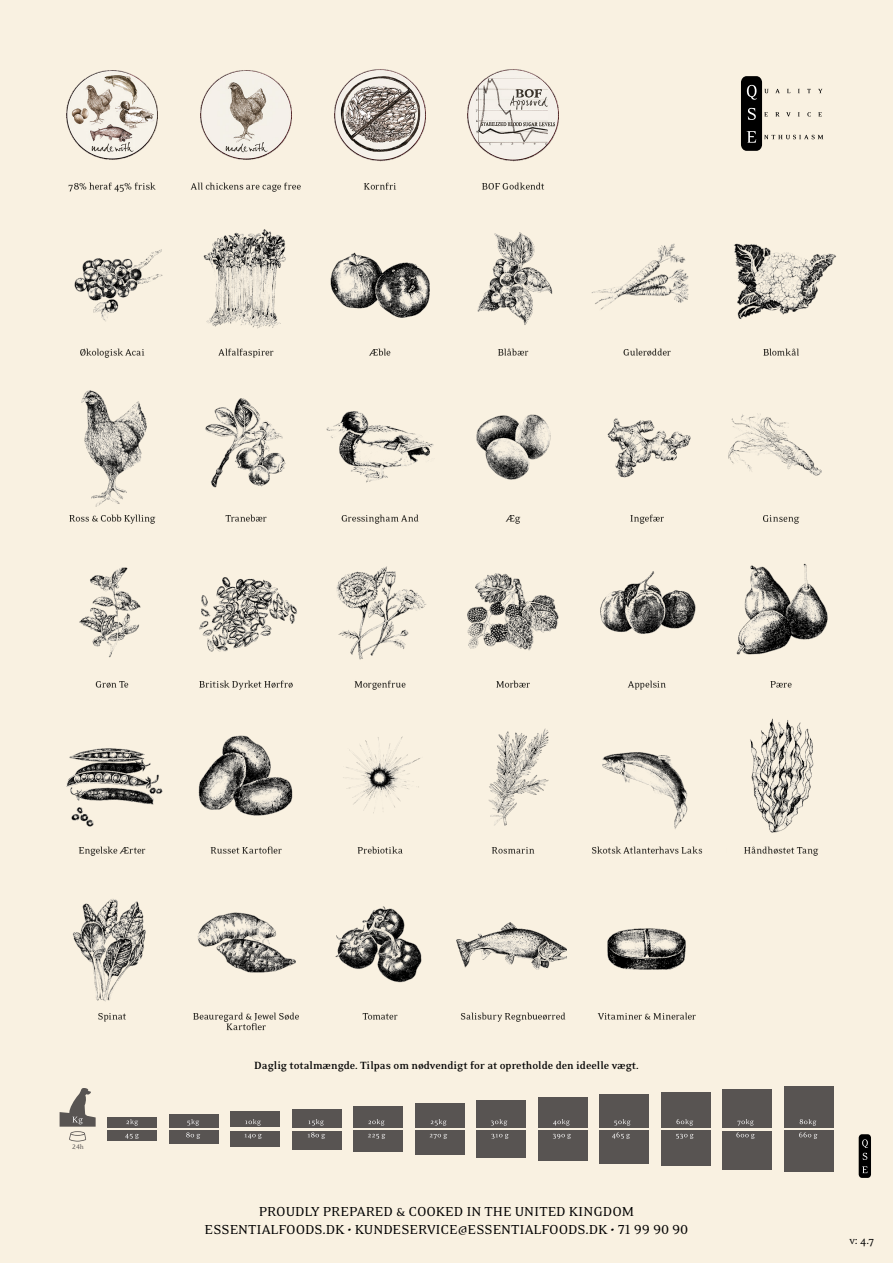
<style>
.page{position:relative;width:893px;height:1263px;background:#f9f1e1}
.page>*{position:absolute;margin:0;border:0;box-sizing:border-box;transform-origin:0 0}
.t1{font:15px/18px "Eidetic Neo OT";color:#000;text-align:center}
.t2{font:700 12px "Eidetic Neo OT";color:#000}
.t3{font:12px "Eidetic Neo OT";color:#000}
.t4{font:7.5px "Eidetic Neo OT";color:#585452}
</style>
<div class="page">
<div style="left:107px;top:1117px;width:50px;height:10px;background:#585452"></div>
<div style="left:107px;top:1130px;width:50px;height:11px;background:#585452"></div>
<div style="left:169px;top:1114px;width:50px;height:13px;background:#585452"></div>
<div style="left:169px;top:1130px;width:50px;height:14px;background:#585452"></div>
<div style="left:230px;top:1111px;width:50px;height:16px;background:#585452"></div>
<div style="left:230px;top:1130px;width:50px;height:16px;background:#585452"></div>
<div style="left:292px;top:1108px;width:50px;height:19px;background:#585452"></div>
<div style="left:292px;top:1130px;width:50px;height:19px;background:#585452"></div>
<div style="left:353px;top:1106px;width:50px;height:21px;background:#585452"></div>
<div style="left:353px;top:1130px;width:50px;height:22px;background:#585452"></div>
<div style="left:415px;top:1103px;width:50px;height:24px;background:#585452"></div>
<div style="left:415px;top:1130px;width:50px;height:25px;background:#585452"></div>
<div style="left:476px;top:1100px;width:50px;height:27px;background:#585452"></div>
<div style="left:476px;top:1130px;width:50px;height:28px;background:#585452"></div>
<div style="left:538px;top:1097px;width:50px;height:30px;background:#585452"></div>
<div style="left:538px;top:1130px;width:50px;height:31px;background:#585452"></div>
<div style="left:599px;top:1094px;width:50px;height:33px;background:#585452"></div>
<div style="left:599px;top:1130px;width:50px;height:33px;background:#585452"></div>
<div style="left:661px;top:1092px;width:50px;height:35px;background:#585452"></div>
<div style="left:661px;top:1130px;width:50px;height:36px;background:#585452"></div>
<div style="left:722px;top:1089px;width:50px;height:38px;background:#585452"></div>
<div style="left:722px;top:1130px;width:50px;height:39px;background:#585452"></div>
<div style="left:784px;top:1086px;width:49px;height:41px;background:#585452"></div>
<div style="left:784px;top:1130px;width:49px;height:42px;background:#585452"></div>
<svg style="left:60px;top:1088px;width:36px;height:53px"></svg>
<svg style="left:126px;top:1119px;width:12px;height:7px"></svg>
<svg style="left:125px;top:1133px;width:14px;height:6px"></svg>
<svg style="left:187px;top:1119px;width:12px;height:7px"></svg>
<svg style="left:186px;top:1132px;width:14px;height:7px"></svg>
<svg style="left:245px;top:1119px;width:16px;height:7px"></svg>
<svg style="left:244px;top:1134px;width:18px;height:5px"></svg>
<svg style="left:308px;top:1119px;width:16px;height:7px"></svg>
<svg style="left:308px;top:1132px;width:17px;height:7px"></svg>
<svg style="left:368px;top:1119px;width:17px;height:7px"></svg>
<svg style="left:368px;top:1133px;width:17px;height:6px"></svg>
<svg style="left:431px;top:1119px;width:16px;height:7px"></svg>
<svg style="left:430px;top:1134px;width:17px;height:5px"></svg>
<svg style="left:491px;top:1119px;width:16px;height:7px"></svg>
<svg style="left:491px;top:1134px;width:18px;height:5px"></svg>
<svg style="left:553px;top:1119px;width:17px;height:7px"></svg>
<svg style="left:553px;top:1134px;width:18px;height:5px"></svg>
<svg style="left:614px;top:1119px;width:17px;height:7px"></svg>
<svg style="left:612px;top:1132px;width:18px;height:7px"></svg>
<svg style="left:676px;top:1119px;width:17px;height:7px"></svg>
<svg style="left:676px;top:1133px;width:18px;height:6px"></svg>
<svg style="left:737px;top:1119px;width:17px;height:7px"></svg>
<svg style="left:736px;top:1132px;width:19px;height:7px"></svg>
<svg style="left:800px;top:1119px;width:16px;height:7px"></svg>
<svg style="left:799px;top:1132px;width:18px;height:7px"></svg>
<div style="left:859px;top:1134px;width:12px;height:44px;background:#000;border-radius:4px"></div>
<svg style="left:862px;top:1166px;width:6px;height:7px"></svg>
<svg style="left:862px;top:1139px;width:6px;height:21px"></svg>
<div style="left:741px;top:76px;width:21px;height:75px;background:#000;border-radius:6px"></div>
<svg style="left:747px;top:131px;width:9px;height:12px"></svg>
<svg style="left:748px;top:108px;width:8px;height:12px"></svg>
<svg style="left:747px;top:85px;width:10px;height:15px"></svg>
<svg style="left:764px;top:89px;width:5px;height:4px"></svg>
<svg style="left:775px;top:89px;width:5px;height:4px"></svg>
<svg style="left:764px;top:112px;width:4px;height:4px"></svg>
<svg style="left:775px;top:112px;width:4px;height:4px"></svg>
<svg style="left:786px;top:112px;width:4px;height:5px"></svg>
<svg style="left:807px;top:112px;width:4px;height:5px"></svg>
<svg style="left:818px;top:112px;width:4px;height:4px"></svg>
<svg style="left:764px;top:135px;width:59px;height:4px"></svg>
<img style="left:597px;top:928px;width:99px;height:92px">
<img style="left:456px;top:922px;width:111px;height:100px">
<img style="left:335px;top:906px;width:87px;height:114px">
<img style="left:193px;top:912px;width:106px;height:119px">
<img style="left:72px;top:899px;width:74px;height:123px">
<img style="left:744px;top:718px;width:75px;height:138px">
<img style="left:592px;top:752px;width:111px;height:102px">
<img style="left:488px;top:728px;width:61px;height:126px">
<img style="left:343px;top:736px;width:77px;height:118px">
<img style="left:198px;top:735px;width:95px;height:119px">
<img style="left:66px;top:748px;width:97px;height:108px">
<img style="left:736px;top:563px;width:92px;height:125px">
<img style="left:600px;top:571px;width:96px;height:119px">
<img style="left:467px;top:573px;width:92px;height:115px">
<img style="left:336px;top:566px;width:91px;height:124px">
<img style="left:203px;top:229px;width:83px;height:129px">
<img style="left:199px;top:577px;width:98px;height:113px">
<img style="left:79px;top:567px;width:62px;height:121px">
<img style="left:728px;top:413px;width:94px;height:111px">
<img style="left:607px;top:418px;width:84px;height:106px">
<img style="left:476px;top:414px;width:75px;height:110px">
<img style="left:326px;top:411px;width:108px;height:113px">
<img style="left:205px;top:398px;width:81px;height:124px">
<img style="left:69px;top:390px;width:87px;height:134px">
<img style="left:734px;top:243px;width:103px;height:113px">
<img style="left:591px;top:243px;width:98px;height:113px">
<img style="left:477px;top:232px;width:76px;height:124px">
<img style="left:330px;top:252px;width:100px;height:104px">
<img style="left:74px;top:249px;width:89px;height:109px">
<img style="left:334px;top:69px;width:92px;height:121px">
<img style="left:467px;top:69px;width:92px;height:121px">
<img style="left:190px;top:70px;width:111px;height:122px">
<img style="left:66px;top:70px;width:92px;height:122px">
<p class="t4" style="left:72px;top:1142px;width:13px">24h</p>
<p class="t2" style="left:254px;top:1059px;width:386px">Daglig totalmængde. Tilpas om nødvendigt for at opretholde den ideelle vægt.</p>
<p class="t1" style="left:205px;top:1203px;width:485px">PROUDLY PREPARED &amp; COOKED IN THE UNITED KINGDOM<br>ESSENTIALFOODS.DK • KUNDESERVICE@ESSENTIALFOODS.DK • 71 99 90 90</p>
<p class="t3" style="left:849px;top:1235px;width:26px">v: 4.7</p>
</div>
